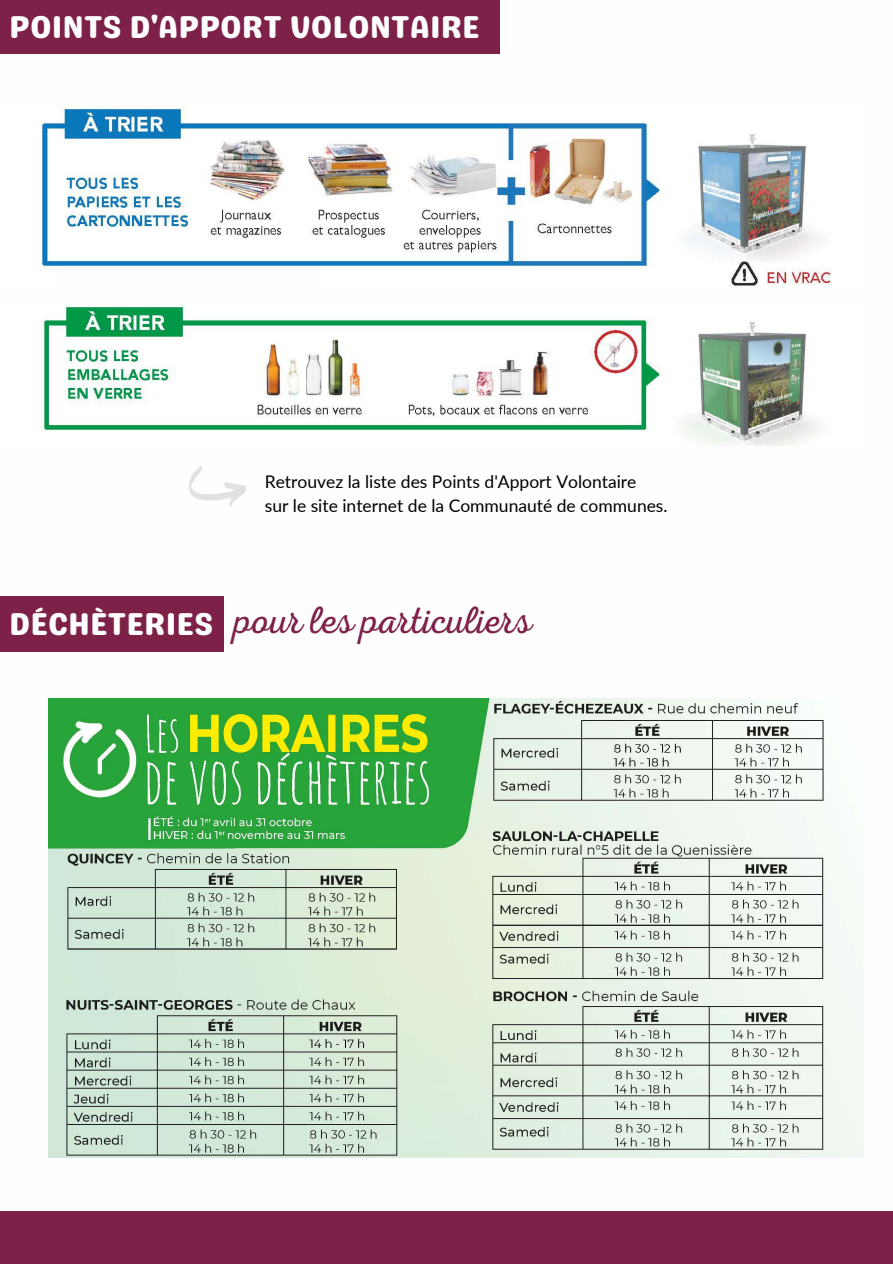
<style>
.page{position:relative;width:893px;height:1264px;background:#fff}
.page>*{position:absolute;margin:0;border:0;box-sizing:border-box;transform-origin:0 0}
.t1{font:38.4px "RTL Adam Script Light";color:#7d2148}
.t2{font:31.5px "Genty Sans";color:#fefefe}
.t3{font:17.4px "Lato";color:#000}
</style>
<div class="page">
<img style="left:41px;top:106px;width:791px;height:181px">
<img style="left:42px;top:304px;width:777px;height:141px">
<div style="left:54px;top:270px;width:268px;height:33px;background:#fefefe"></div>
<svg style="left:189px;top:466px;width:57px;height:41px"></svg>
<div style="left:0;top:0;width:499px;height:54px;background:#7d2148"></div>
<div style="left:0;top:1211px;width:892px;height:52px;background:#7d2148"></div>
<img style="left:48px;top:698px;width:815px;height:459px">
<div style="left:0;top:596px;width:223px;height:56px;background:#7d2148"></div>
<p class="t2" style="left:9px;top:8px;width:472px">POINTS D'APPORT VOLONTAIRE</p>
<p class="t3" style="left:265px;top:471px;width:373px">Retrouvez la liste des Points d'Apport Volontaire</p>
<p class="t3" style="left:265px;top:495px;width:404px">sur le site internet de la Communauté de communes.</p>
<p class="t2" style="left:9px;top:605px;width:205px">DÉCHÈTERIES</p>
<p class="t1" style="left:235px;top:597px;width:299px">pour les particuliers</p>
</div>
